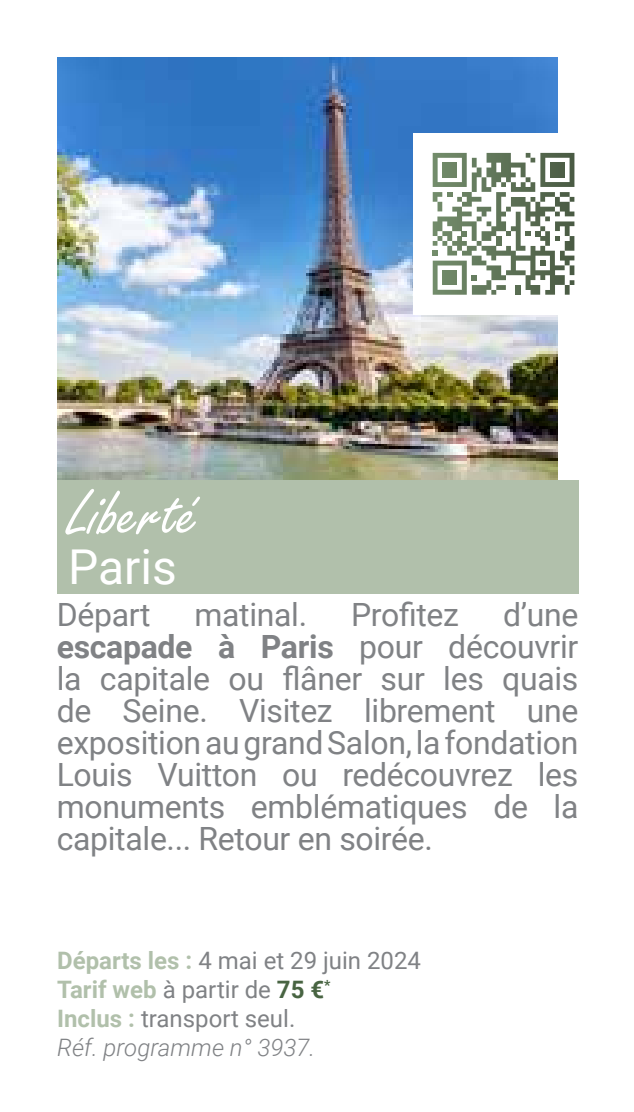
<style>
.page{position:relative;width:634px;height:1112px;background:#fff}
.page>*{position:absolute;margin:0;border:0;box-sizing:border-box;transform-origin:0 0}
.t1{font:72px "Freestyle Script";color:#fff}
.t2{font:48px "Roboto";color:#fff}
.t3{font:32px/32px "Roboto";letter-spacing:-.01em;color:#808285;text-align:justify}
.t4{font:24px/28.8px "Roboto";color:#808285}
.s1{font-weight:700}
.s2{font-weight:700;color:#b1c0ab}
.s3{font-weight:700;color:#486442}
.s4{font-weight:300;font-style:italic}
</style>
<div class="page">
<img style="left:57px;top:57px;width:501px;height:423px">
<div style="left:57px;top:480px;width:521px;height:114px;background:#b1c0ab"></div>
<div style="left:413px;top:133px;width:181px;height:181px;background:#fff"></div>
<svg style="left:433px;top:153px;width:141px;height:142px"></svg>
<div style="left:442px;top:163px;width:15px;height:14px;background:#6e8666"></div>
<div style="left:550px;top:163px;width:15px;height:14px;background:#4e6048"></div>
<div style="left:442px;top:270px;width:15px;height:15px;background:#6e8666"></div>
<h1 class="t1" style="left:68px;top:474px;width:132px">Liberté</h1>
<h2 class="t2" style="left:68px;top:532px;width:110px">Paris</h2>
<p class="t3" style="left:57px;top:597px;width:95px">Départ</p>
<p class="t3" style="left:194px;top:597px;width:114px">matinal.</p>
<p class="t3" style="left:351px;top:597px;width:110px">Profitez</p>
<p class="t3" style="left:57px;top:597px;width:523px;text-indent:446px">d’une <span class="s1">escapade à Paris</span> pour découvrir la capitale ou flâner sur les quais de Seine. Visitez librement une exposition au grand Salon, la fondation Louis Vuitton ou redécouvrez les monuments emblématiques de la capitale... Retour en soirée.</p>
<p class="t4" style="left:57px;top:945px;width:365px"><span class="s2">Départs les :</span> 4 mai et 29 juin 2024<br><span class="s2">Tarif web</span> à partir de <span class="s3">75 €</span><sup>*<br></sup><span class="s2">Inclus :</span> transport seul.<br><span class="s4">Réf. programme n° 3937.</span></p>
</div>
